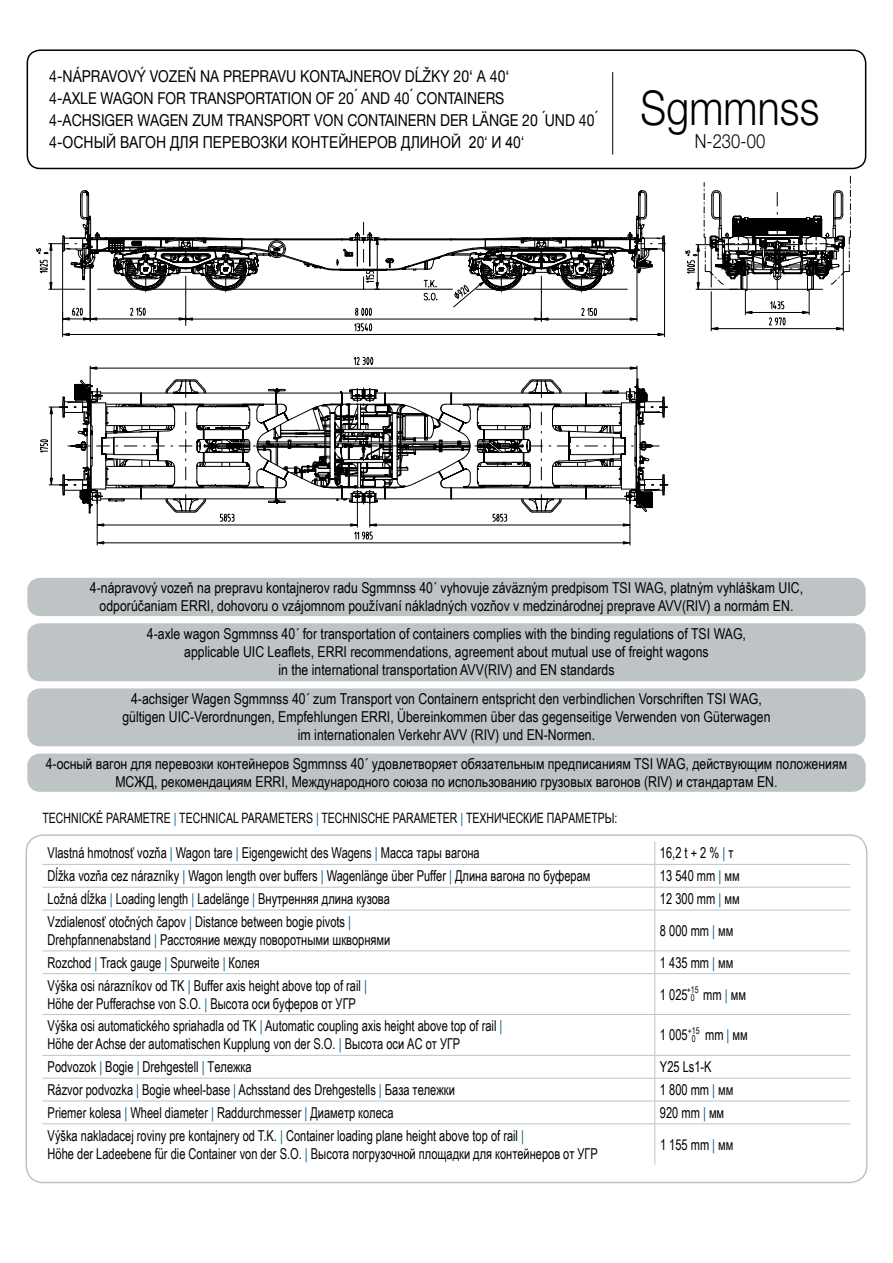
<style>
.page{position:relative;width:893px;height:1263px;background:#fff}
.page>*{position:absolute;margin:0;border:0;box-sizing:border-box;transform-origin:0 0}
.t1{font:300 48px "Helvetica Neue LT Pro";letter-spacing:.005em;color:#000;scale:.85 1}
.t2{font:300 19.5px "Helvetica Neue LT Pro";color:#000;scale:.85 1}
.t3{font:16.5px/21.9px "Helvetica Neue LT Pro";color:#000;scale:.85 1}
.t4{font:16.5px "Arial";color:#000;scale:.85 1}
.t5{font:15px/18px "Arial Narrow";color:#000;scale:.9 1}
.t6{font:15px/18px "Arial Narrow";color:#000;text-align:center}
.t7{font:14.25px "Arial Narrow";color:#000;scale:.9 1}
.t8{font:9.45px/8.1px "Arial Narrow";color:#000;text-align:center;scale:.9 1}
.s1{font-family:"Helvetica Neue LT Pro"}
.s2{color:#00628b}
</style>
<div class="page">
<div style="left:27px;top:578px;width:839px;height:38px;background:#bec3c6;border-radius:13px"></div>
<div style="left:27px;top:753px;width:839px;height:39px;background:#bec3c6;border-radius:13px"></div>
<svg style="left:36px;top:191px;width:61px;height:145px"></svg>
<svg style="left:97px;top:176px;width:753px;height:369px"></svg>
<svg style="left:88px;top:357px;width:577px;height:187px"></svg>
<svg style="left:40px;top:380px;width:628px;height:132px"></svg>
<div style="left:27px;top:623px;width:839px;height:58px;background:#bec3c6;border-radius:13px"></div>
<div style="left:27px;top:688px;width:839px;height:58px;background:#bec3c6;border-radius:13px"></div>
<div style="left:26px;top:834px;width:841px;height:349px;border:2px solid #bec3c6;border-radius:17px"></div>
<svg style="left:654px;top:841px;width:1px;height:69px"></svg>
<hr style="left:43px;top:910px;width:612px;height:1px;background:#bec3c6">
<hr style="left:655px;top:910px;width:195px;height:1px;background:#bec3c6">
<hr style="left:654px;top:910px;width:1px;height:40px;background:#bec3c6">
<hr style="left:43px;top:950px;width:612px;height:1px;background:#bec3c6">
<hr style="left:655px;top:950px;width:195px;height:1px;background:#bec3c6">
<svg style="left:654px;top:951px;width:1px;height:22px"></svg>
<hr style="left:43px;top:973px;width:612px;height:1px;background:#bec3c6">
<hr style="left:655px;top:973px;width:195px;height:1px;background:#bec3c6">
<hr style="left:654px;top:974px;width:1px;height:40px;background:#bec3c6">
<hr style="left:43px;top:1014px;width:612px;height:1px;background:#bec3c6">
<hr style="left:655px;top:1014px;width:195px;height:1px;background:#bec3c6">
<hr style="left:654px;top:1015px;width:1px;height:40px;background:#bec3c6">
<hr style="left:43px;top:1055px;width:612px;height:1px;background:#bec3c6">
<hr style="left:655px;top:1055px;width:195px;height:1px;background:#bec3c6">
<hr style="left:43px;top:1078px;width:612px;height:1px;background:#bec3c6">
<hr style="left:655px;top:1078px;width:195px;height:1px;background:#bec3c6">
<hr style="left:43px;top:1101px;width:612px;height:1px;background:#bec3c6">
<hr style="left:655px;top:1101px;width:195px;height:1px;background:#bec3c6">
<svg style="left:654px;top:1056px;width:1px;height:67px"></svg>
<hr style="left:43px;top:1123px;width:612px;height:1px;background:#bec3c6">
<hr style="left:655px;top:1123px;width:195px;height:1px;background:#bec3c6">
<hr style="left:654px;top:1124px;width:1px;height:41px;background:#bec3c6">
<hr style="left:43px;top:864px;width:612px;height:1px;background:#bec3c6">
<hr style="left:655px;top:864px;width:195px;height:1px;background:#bec3c6">
<hr style="left:43px;top:887px;width:612px;height:1px;background:#bec3c6">
<hr style="left:655px;top:887px;width:195px;height:1px;background:#bec3c6">
<div style="left:27px;top:49px;width:839px;height:120px;border:2px solid #000;border-radius:13px"></div>
<hr style="left:612px;top:72px;width:1px;height:83px;background:#000">
<p class="t3" style="left:49px;top:65px;width:646px">4-NÁPRAVOVÝ VOZEŇ NA PREPRAVU KONTAJNEROV DĹŽKY 20‘ A 40‘<br>4-AXLE WAGON FOR TRANSPORTATION OF 20´ AND 40´ CONTAINERS<br>4-ACHSIGER WAGEN ZUM TRANSPORT VON CONTAINERN DER LÄNGE 20 ´UND 40´</p>
<p class="t4" style="left:49px;top:132px;width:560px"><span class="s1">4-</span>ОСНЫЙ ВАГОН ДЛЯ ПЕРЕВОЗКИ КОНТЕЙНЕРОВ ДЛИНОЙ 20‘ И 40‘</p>
<h1 class="t1" style="left:641px;top:78px;width:212px">Sgmmnss</h1>
<h2 class="t2" style="left:695px;top:129px;width:85px">N-230-00</h2>
<p class="t6" style="left:90px;top:578px;width:715px">4-nápravový vozeň na prepravu kontajnerov radu Sgmmnss 40´ vyhovuje záväzným predpisom TSI WAG, platným vyhláškam UIC, odporúčaniam ERRI, dohovoru o vzájomnom používaní nákladných vozňov v medzinárodnej preprave AVV(RIV) a normám EN.</p>
<p class="t6" style="left:147px;top:624px;width:600px">4-axle wagon Sgmmnss 40´ for transportation of containers complies with the binding regulations of TSI WAG, applicable UIC Leaflets, ERRI recommendations, agreement about mutual use of freight wagons<br>in the international transportation AVV(RIV) and EN standards</p>
<p class="t6" style="left:122px;top:689px;width:650px">4-achsiger Wagen Sgmmnss 40´ zum Transport von Containern entspricht den verbindlichen Vorschriften TSI WAG, gültigen UIC-Verordnungen, Empfehlungen ERRI, Übereinkommen über das gegenseitige Verwenden von Güterwagen im internationalen Verkehr AVV (RIV) und EN-Normen.</p>
<p class="t6" style="left:46px;top:754px;width:803px">4-осный вагон для перевозки контейнеров Sgmmnss 40´ удовлетворяет обязательным предписаниям TSI WAG, действующим положениям<br>МСЖД, рекомендациям ERRI, Международного союза по использованию грузовых вагонов (RIV) и стандартам EN.</p>
<p class="t7" style="left:43px;top:808px;width:640px">TECHNICKÉ PARAMETRE <span class="s2">|</span> TECHNICAL PARAMETERS <span class="s2">|</span> TECHNISCHE PARAMETER <span class="s2">|</span> ТЕХНИЧЕСКИЕ ПАРАМЕТРЫ:</p>
<p class="t5" style="left:48px;top:843px;width:482px">Vlastná hmotnosť vozňa <span class="s2">|</span> Wagon tare <span class="s2">|</span> Eigengewicht des Wagens <span class="s2">|</span> Масса тары вагона</p>
<p class="t5" style="left:660px;top:843px;width:83px">16,2 t + 2 % <span class="s2">|</span> т</p>
<p class="t5" style="left:48px;top:866px;width:605px">Dĺžka vozňa cez nárazníky <span class="s2">|</span> Wagon length over buffers <span class="s2">|</span> Wagenlänge über Puffer <span class="s2">|</span> Длина вагона по буферам</p>
<p class="t5" style="left:660px;top:866px;width:90px">13 540 mm <span class="s2">|</span> мм</p>
<p class="t5" style="left:48px;top:889px;width:382px">Ložná dĺžka <span class="s2">|</span> Loading length <span class="s2">|</span> Ladelänge <span class="s2">|</span> Внутренняя длина кузова</p>
<p class="t5" style="left:660px;top:889px;width:90px">12 300 mm <span class="s2">|</span> мм</p>
<p class="t5" style="left:48px;top:912px;width:382px">Vzdialenosť otočných čapov <span class="s2">|</span> Distance between bogie pivots <span class="s2">|<br></span>Drehpfannenabstand <span class="s2">|</span> Расстояние между поворотными шкворнями</p>
<p class="t5" style="left:660px;top:921px;width:83px">8 000 mm <span class="s2">|</span> мм</p>
<p class="t5" style="left:48px;top:953px;width:237px">Rozchod <span class="s2">|</span> Track gauge <span class="s2">|</span> Spurweite <span class="s2">|</span> Колея</p>
<p class="t5" style="left:660px;top:953px;width:83px">1 435 mm <span class="s2">|</span> мм</p>
<p class="t5" style="left:48px;top:976px;width:356px">Výška osi nárazníkov od TK <span class="s2">|</span> Buffer axis height above top of rail <span class="s2">|<br></span>Höhe der Pufferachse von S.O. <span class="s2">|</span> Высота оси буферов от УГР</p>
<p class="t5" style="left:660px;top:985px;width:97px">1 025 mm <span class="s2">|</span> мм</p>
<p class="t5" style="left:48px;top:1016px;width:507px">Výška osi automatického spriahadla od TK <span class="s2">|</span> Automatic coupling axis height above top of rail <span class="s2">|<br></span>Höhe der Achse der automatischen Kupplung von der S.O. <span class="s2">|</span> Высота оси АС от УГР</p>
<p class="t5" style="left:660px;top:1025px;width:99px">1 005 mm <span class="s2">|</span> мм</p>
<p class="t5" style="left:48px;top:1057px;width:228px">Podvozok <span class="s2">|</span> Bogie <span class="s2">|</span> Drehgestell <span class="s2">|</span> Тележка</p>
<p class="t5" style="left:660px;top:1057px;width:59px">Y25 Ls1-K</p>
<p class="t5" style="left:48px;top:1080px;width:454px">Rázvor podvozka <span class="s2">|</span> Bogie wheel-base <span class="s2">|</span> Achsstand des Drehgestells <span class="s2">|</span> База тележки</p>
<p class="t5" style="left:660px;top:1080px;width:83px">1 800 mm <span class="s2">|</span> мм</p>
<p class="t5" style="left:48px;top:1103px;width:386px">Priemer kolesa <span class="s2">|</span> Wheel diameter <span class="s2">|</span> Raddurchmesser <span class="s2">|</span> Диаметр колеса</p>
<p class="t5" style="left:660px;top:1103px;width:73px">920 mm <span class="s2">|</span> мм</p>
<p class="t5" style="left:48px;top:1126px;width:613px">Výška nakladacej roviny pre kontajnery od T.K. <span class="s2">|</span> Container loading plane height above top of rail <span class="s2">|<br></span>Höhe der Ladeebene für die Container von der S.O. <span class="s2">|</span> Высота погрузочной площадки для контейнеров от УГР</p>
<p class="t5" style="left:660px;top:1135px;width:83px">1 155 mm <span class="s2">|</span> мм</p>
<p class="t8" style="left:687px;top:985px;width:15px">+15<br>0</p>
<p class="t8" style="left:688px;top:1026px;width:15px">+15<br>0</p>
</div>
